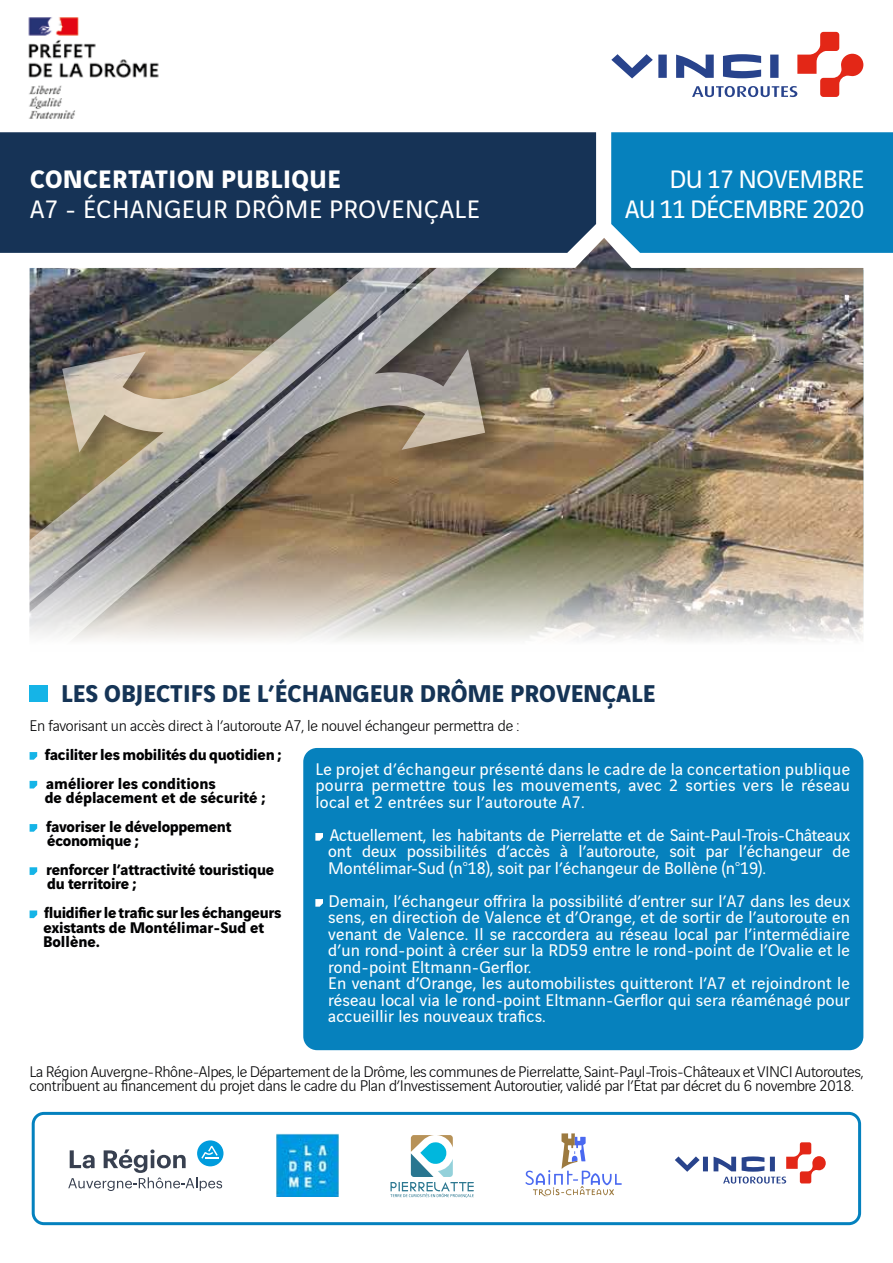
<style>
.page{position:relative;width:893px;height:1263px;background:#fff}
.page>*{position:absolute;margin:0;border:0;box-sizing:border-box;transform-origin:0 0}
.t1{font:27px/30px "Vinci Sans";letter-spacing:-.03em;color:#fff;text-align:right}
.t2{font:27px "Vinci Sans";letter-spacing:.02em;color:#fff}
.t3{font:700 27px "Vinci Sans";letter-spacing:.02em;color:#fff}
.t4{font:700 25.95px "Vinci Sans";color:#153456}
.t5{font:18px/16.5px "Vinci Sans";letter-spacing:.01em;color:#fff;text-align:justify}
.t6{font:300 16.5px/14.4px "Vinci Sans";letter-spacing:-.02em;color:#020203}
.t7{font:700 16.5px/28.8px "Vinci Sans";letter-spacing:-.015em;color:#020203}
</style>
<div class="page">
<img style="left:28px;top:17px;width:131px;height:102px">
<img style="left:838px;top:268px;width:25px;height:373px">
<img style="left:809px;top:268px;width:29px;height:372px">
<img style="left:787px;top:268px;width:22px;height:373px">
<img style="left:30px;top:238px;width:757px;height:403px">
<div style="left:0;top:132px;width:596px;height:121px;background:#163356"></div>
<div style="left:611px;top:132px;width:282px;height:121px;background:#0681bd"></div>
<svg style="left:611px;top:32px;width:252px;height:65px"></svg>
<div style="left:30px;top:685px;width:18px;height:17px;background:#15b4e7"></div>
<svg style="left:525px;top:1133px;width:97px;height:63px"></svg>
<svg style="left:390px;top:1135px;width:84px;height:63px"></svg>
<img style="left:277px;top:1133px;width:61px;height:63px">
<svg style="left:197px;top:1140px;width:26px;height:26px"></svg>
<svg style="left:68px;top:1146px;width:154px;height:45px"></svg>
<div style="left:32px;top:1112px;width:829px;height:113px;border:3px solid #0481be;border-radius:11px"></div>
<div style="left:303px;top:748px;width:560px;height:302px;background:#0681bd;border-radius:14px"></div>
<svg style="left:315px;top:833px;width:8px;height:8px"></svg>
<svg style="left:315px;top:899px;width:8px;height:8px"></svg>
<svg style="left:30px;top:752px;width:7px;height:8px"></svg>
<svg style="left:30px;top:781px;width:7px;height:7px"></svg>
<svg style="left:30px;top:824px;width:7px;height:8px"></svg>
<svg style="left:30px;top:867px;width:7px;height:8px"></svg>
<svg style="left:30px;top:910px;width:7px;height:8px"></svg>
<svg style="left:675px;top:1142px;width:151px;height:41px"></svg>
<h1 class="t3" style="left:30px;top:158px;width:312px">CONCERTATION PUBLIQUE</h1>
<h1 class="t2" style="left:30px;top:189px;width:451px">A7 - ÉCHANGEUR DRÔME PROVENÇALE</h1>
<h1 class="t1" style="left:625px;top:162px;width:240px">DU 17 NOVEMBRE<br>AU 11 DÉCEMBRE 2020</h1>
<h2 class="t4" style="left:61px;top:673px;width:596px">LES OBJECTIFS DE L’ÉCHANGEUR DRÔME PROVENÇALE</h2>
<p class="t6" style="left:30px;top:717px;width:491px">En favorisant un accès direct à l’autoroute A7, le nouvel échangeur permettra de :</p>
<p class="t7" style="left:45px;top:738px;width:238px">faciliter les mobilités du quotidien ; améliorer les conditions</p>
<p class="t7" style="left:45px;top:781px;width:222px">de déplacement et de sécurité ; favoriser le développement</p>
<p class="t7" style="left:46px;top:825px;width:229px">économique ;<br>renforcer l’attractivité touristique</p>
<p class="t7" style="left:44px;top:868px;width:239px">du territoire ;<br>fluidifier le trafic sur les échangeurs</p>
<p class="t7" style="left:43px;top:918px;width:223px;line-height:14.4px">existants de Montélimar-Sud et<br>Bollène.</p>
<p class="t5" style="left:315px;top:759px;width:536px">Le projet d’échangeur présenté dans le cadre de la concertation publique pourra permettre tous les mouvements, avec 2 sorties vers le réseau local et 2 entrées sur l’autoroute A7.</p>
<p class="t5" style="left:328px;top:825px;width:524px">Actuellement, les habitants de Pierrelatte et de Saint-Paul-Trois-Châteaux ont deux possibilités d’accès à l’autoroute, soit par l’échangeur de Montélimar-Sud (n°18), soit par l’échangeur de Bollène (n°19).</p>
<p class="t5" style="left:328px;top:891px;width:523px;text-align:left">Demain, l’échangeur offrira la possibilité d’entrer sur l’A7 dans les deux sens, en direction de Valence et d’Orange, et de sortir de l’autoroute en venant de Valence. Il se raccordera au réseau local par l’intermédiaire d’un rond-point à créer sur la RD59 entre le rond-point de l’Ovalie et le rond-point Eltmann-Gerflor.<br>En venant d’Orange, les automobilistes quitteront l’A7 et rejoindront le réseau local via le rond-point Eltmann-Gerflor qui sera réaménagé pour accueillir les nouveaux trafics.</p>
<p class="t6" style="left:30px;top:1062px;width:835px">La Région Auvergne-Rhône-Alpes, le Département de la Drôme, les communes de Pierrelatte, Saint-Paul-Trois-Châteaux et VINCI Autoroutes, contribuent au financement du projet dans le cadre du Plan d’Investissement Autoroutier, validé par l’État par décret du 6 novembre 2018.</p>
</div>
